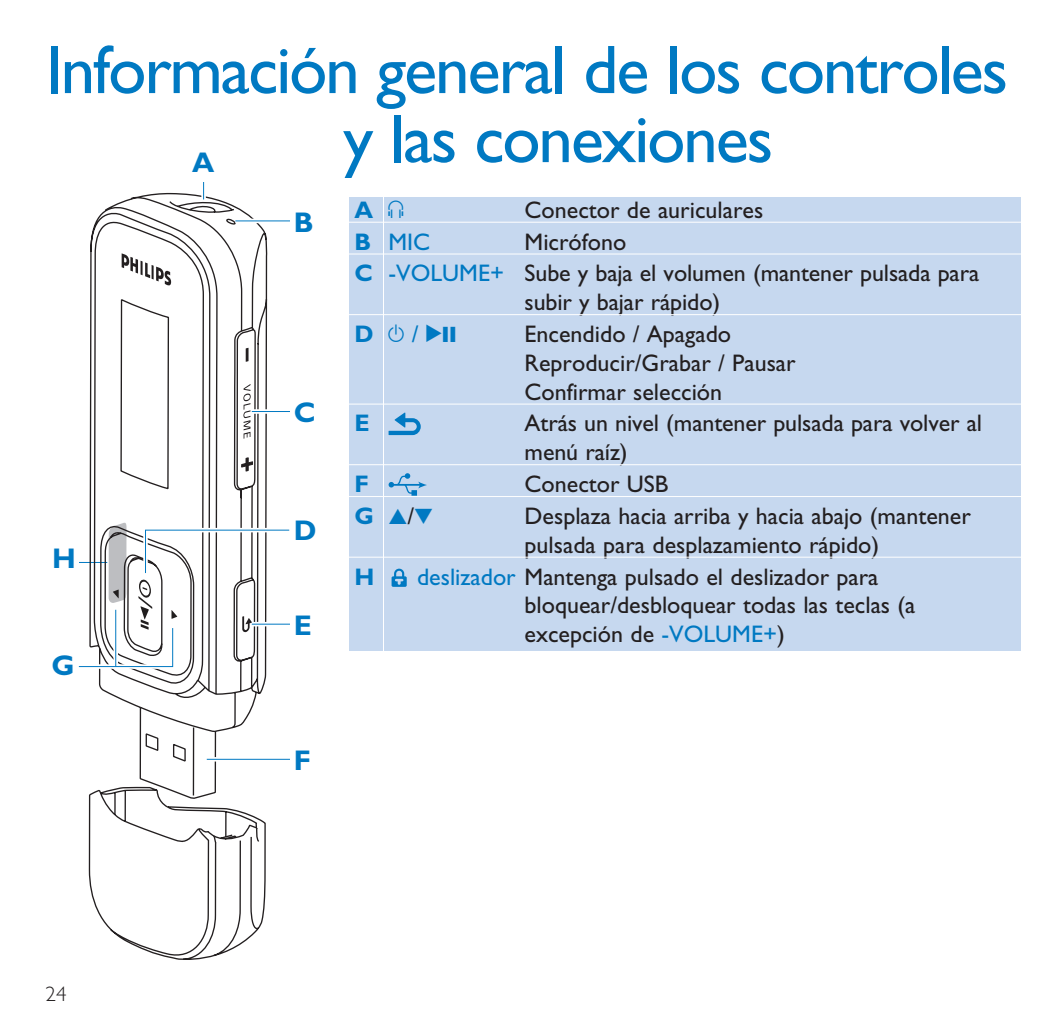
<style>
.page{position:relative;width:1063px;height:1021px;background:#fff}
.page>*{position:absolute;margin:0;border:0;box-sizing:border-box;transform-origin:0 0}
.t1{font:69px/69px "Gill Alt One";letter-spacing:-.03em;color:#0079c2}
.t2{font:700 28.5px "Gill Alt One";color:#0079c2}
.t3{font:24px/28.8px "Gill Alt One";color:#231f20}
.t4{font:24px "Audio Four 4";color:#0079c2}
.t5{font:700 24px "Gill Alt One";color:#0079c2}
.t6{font:24px "Gill Alt One";color:#0079c2}
.t7{font:300 21px "Gill Alt One";color:#231f20}
.s1{font-family:"Audio Six 6";font-weight:400}
.s2{font-weight:700}
.s3{font-weight:700;color:#0079c2}
.s4{color:#0079c2}
.s5{font-family:"Gill Alt One";font-weight:700}
.s6{font-family:"Audio Six 6"}
.s7{font-family:"Gill Alt One"}
.s8{font-family:"Gill Alt One";color:#231f20}
</style>
<div class="page">
<div style="left:349px;top:197px;width:34px;height:454px;background:#c6d8ef"></div>
<div style="left:384px;top:197px;width:137px;height:454px;background:#c6d8ef"></div>
<div style="left:521px;top:197px;width:499px;height:454px;background:#c6d8ef"></div>
<hr style="left:346px;top:222px;width:677px;height:1px;background:#fff">
<hr style="left:346px;top:253px;width:677px;height:1px;background:#fff">
<hr style="left:346px;top:314px;width:677px;height:1px;background:#fff">
<hr style="left:346px;top:403px;width:677px;height:1px;background:#fff">
<hr style="left:346px;top:464px;width:677px;height:1px;background:#fff">
<hr style="left:346px;top:496px;width:677px;height:1px;background:#fff">
<hr style="left:346px;top:556px;width:677px;height:1px;background:#fff">
<svg style="left:392px;top:568px;width:15px;height:19px"></svg>
<svg style="left:389px;top:473px;width:38px;height:22px"></svg>
<svg style="left:389px;top:412px;width:32px;height:23px"></svg>
<svg style="left:89px;top:193px;width:178px;height:767px"></svg>
<svg style="left:122px;top:253px;width:49px;height:32px"></svg>
<svg style="left:243px;top:384px;width:8px;height:54px"></svg>
<hr style="left:246px;top:348px;width:3px;height:14px;background:#231f20">
<svg style="left:241px;top:456px;width:12px;height:16px"></svg>
<svg style="left:201px;top:182px;width:5px;height:17px"></svg>
<svg style="left:235px;top:219px;width:55px;height:4px"></svg>
<div style="left:252px;top:409px;width:39px;height:5px;background:#fff"></div>
<svg style="left:203px;top:182px;width:1px;height:17px"></svg>
<hr style="left:235px;top:220px;width:56px;height:1px;background:#0079c2">
<hr style="left:252px;top:411px;width:39px;height:1px;background:#0079c2">
<svg style="left:207px;top:757px;width:83px;height:4px"></svg>
<hr style="left:207px;top:758px;width:84px;height:1px;background:#0079c2">
<svg style="left:78px;top:522px;width:212px;height:149px"></svg>
<h1 class="t1" style="left:343px;top:43px;width:666px;text-indent:-298px">Información general de los controles y las conexiones</h1>
<p class="t2" style="left:192px;top:153px;width:24px">A</p>
<p class="t2" style="left:52px;top:548px;width:25px">H</p>
<p class="t2" style="left:52px;top:655px;width:25px">G</p>
<p class="t7" style="left:46px;top:986px;width:22px">24</p>
<p class="t2" style="left:294px;top:213px;width:21px">B</p>
<p class="t2" style="left:294px;top:403px;width:23px">C</p>
<p class="t2" style="left:294px;top:520px;width:24px">D</p>
<p class="t2" style="left:294px;top:615px;width:20px">E</p>
<p class="t5" style="left:355px;top:201px;width:52px">A <span class="s1">p</span></p>
<p class="t3" style="left:525px;top:198px;width:240px">Conector de auriculares</p>
<p class="t6" style="left:355px;top:233px;width:77px"><span class="s2">B</span> MIC</p>
<p class="t3" style="left:355px;top:228px;width:626px;line-height:31.8px;text-indent:170px">Micrófono<br><span class="s3">C</span> <span class="s4">-VOLUME+</span> Sube y baja el volumen (mantener pulsada para</p>
<p class="t3" style="left:525px;top:290px;width:197px">subir y bajar rápido)</p>
<p class="t4" style="left:355px;top:324px;width:103px"><span class="s5">D</span> <span class="s6">y</span><span class="s7">/</span> 2;</p>
<p class="t3" style="left:525px;top:322px;width:273px">Encendido / Apagado<br>Reproducir/Grabar / Pausar<br>Confirmar selección</p>
<p class="t5" style="left:355px;top:415px;width:17px">E</p>
<p class="t3" style="left:525px;top:411px;width:459px">Atrás un nivel (mantener pulsada para volver al menú raíz)</p>
<p class="t5" style="left:355px;top:475px;width:16px">F</p>
<p class="t3" style="left:525px;top:472px;width:145px">Conector USB</p>
<p class="t4" style="left:355px;top:506px;width:80px"><span class="s5">G</span> 3<span class="s8">/</span>4</p>
<p class="t3" style="left:525px;top:504px;width:448px">Desplaza hacia arriba y hacia abajo (mantener pulsada para desplazamiento rápido)</p>
<p class="t5" style="left:355px;top:568px;width:21px">H</p>
<p class="t3" style="left:525px;top:564px;width:392px;text-indent:-108px"><span class="s4">deslizador</span> Mantenga pulsado el deslizador para bloquear/desbloquear todas las teclas (a excepción de <span class="s4">-VOLUME+</span>)</p>
<p class="t2" style="left:294px;top:750px;width:19px">F</p>
</div>
